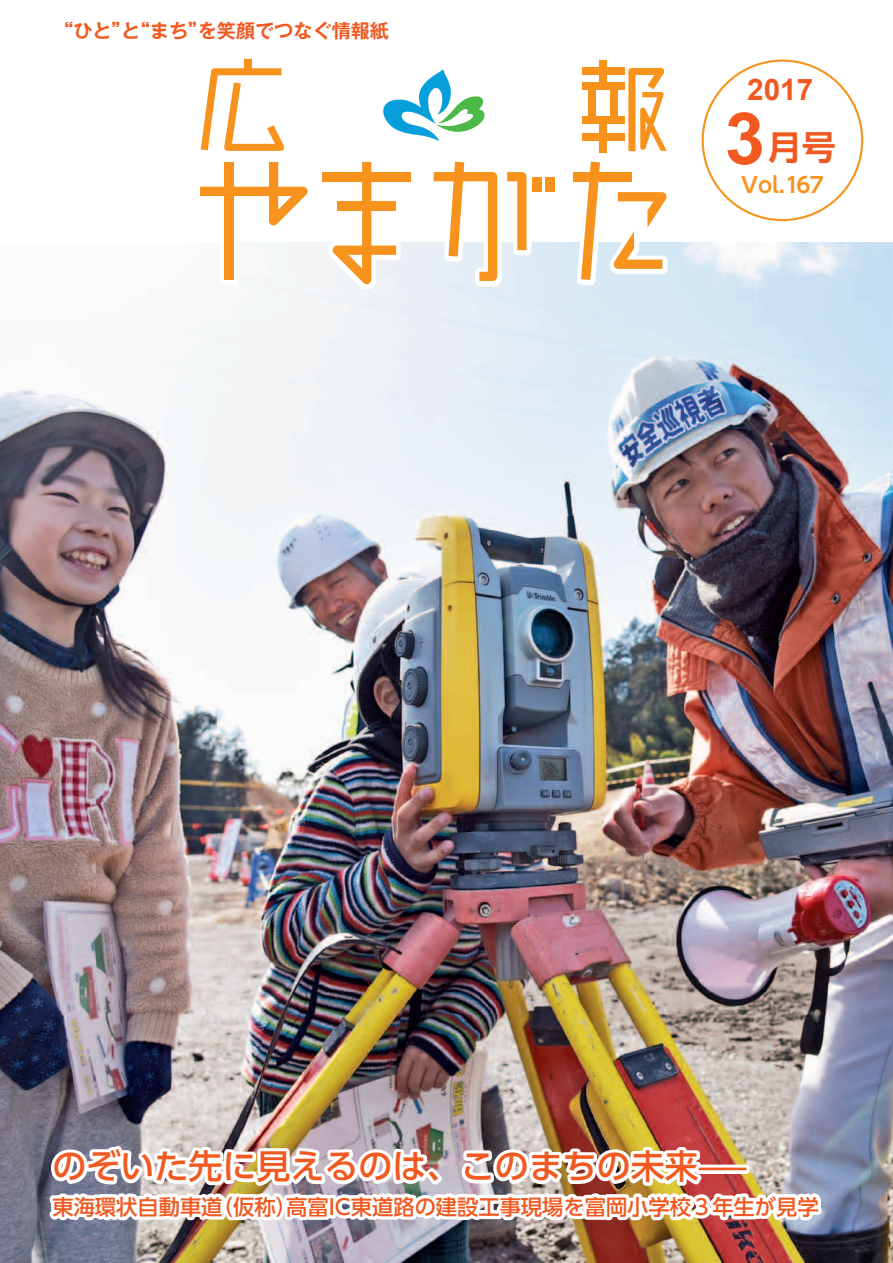
<style>
.page{position:relative;width:893px;height:1263px;background:#fff}
.page>*{position:absolute;margin:0;border:0;box-sizing:border-box;transform-origin:0 0}
.t1{font:500 34.05px "UD Shin Go Pro";color:#f15921}
.t2{font:700 34.05px "UD Shin Go Pro De";color:#f15921}
.t3{font:700 29.7px "Arial";color:#f15921}
.t4{font:500 21.3px "UD Shin Go Pro";color:#f15921}
.t5{font:700 21.3px "UD Shin Go Pro De";letter-spacing:-.02em;color:#f7931d}
.t6{font:700 19.2px "Gothic MB101 Pro De";color:#f15921}
.s1{font-family:"Arial";font-size:72.3px}
</style>
<div class="page">
<img style="left:0;top:242px;width:893px;height:1021px">
<svg style="left:383px;top:69px;width:102px;height:72px"></svg>
<svg style="left:196px;top:161px;width:475px;height:128px"></svg>
<div style="left:225px;top:162px;width:9px;height:118px;background:#f7931d"></div>
<svg style="left:200px;top:162px;width:108px;height:63px"></svg>
<div style="left:323px;top:172px;width:88px;height:9px;background:#f7931d"></div>
<svg style="left:332px;top:162px;width:64px;height:122px"></svg>
<svg style="left:434px;top:162px;width:63px;height:119px"></svg>
<svg style="left:507px;top:172px;width:20px;height:78px"></svg>
<div style="left:532px;top:177px;width:9px;height:14px;background:#f7931d"></div>
<div style="left:545px;top:177px;width:9px;height:14px;background:#f7931d"></div>
<div style="left:573px;top:172px;width:59px;height:9px;background:#f7931d"></div>
<svg style="left:581px;top:162px;width:19px;height:118px"></svg>
<svg style="left:613px;top:192px;width:54px;height:77px"></svg>
<div style="left:244px;top:60px;width:7px;height:11px;background:#f7931d"></div>
<svg style="left:201px;top:68px;width:83px;height:83px"></svg>
<div style="left:600px;top:60px;width:7px;height:27px;background:#f7931d"></div>
<div style="left:582px;top:83px;width:43px;height:7px;background:#f7931d"></div>
<div style="left:589px;top:89px;width:7px;height:31px;background:#f7931d"></div>
<div style="left:600px;top:120px;width:7px;height:33px;background:#f7931d"></div>
<div style="left:611px;top:89px;width:7px;height:31px;background:#f7931d"></div>
<div style="left:582px;top:133px;width:43px;height:7px;background:#f7931d"></div>
<div style="left:582px;top:68px;width:43px;height:7px;background:#f7931d"></div>
<div style="left:582px;top:116px;width:43px;height:7px;background:#f7931d"></div>
<svg style="left:628px;top:68px;width:39px;height:83px"></svg>
<img style="left:42px;top:1141px;width:787px;height:120px">
<p class="t6" style="left:54px;top:15px;width:336px">“ひと”と“まち”を笑顔でつなぐ情報紙</p>
<h2 class="t3" style="left:747px;top:70px;width:68px">2017</h2>
<h1 class="t2" style="left:725px;top:119px;width:113px"><span class="s1">3</span>月号</h1>
<p class="t5" style="left:741px;top:168px;width:84px">Vol.167</p>
<h1 class="t1" style="left:52px;top:1139px;width:695px">のぞいた先に見えるのは、このまちの未来—</h1>
<p class="t4" style="left:52px;top:1189px;width:768px">東海環状自動車道（仮称）高富IC東道路の建設工事現場を富岡小学校３年生が見学</p>
</div>
